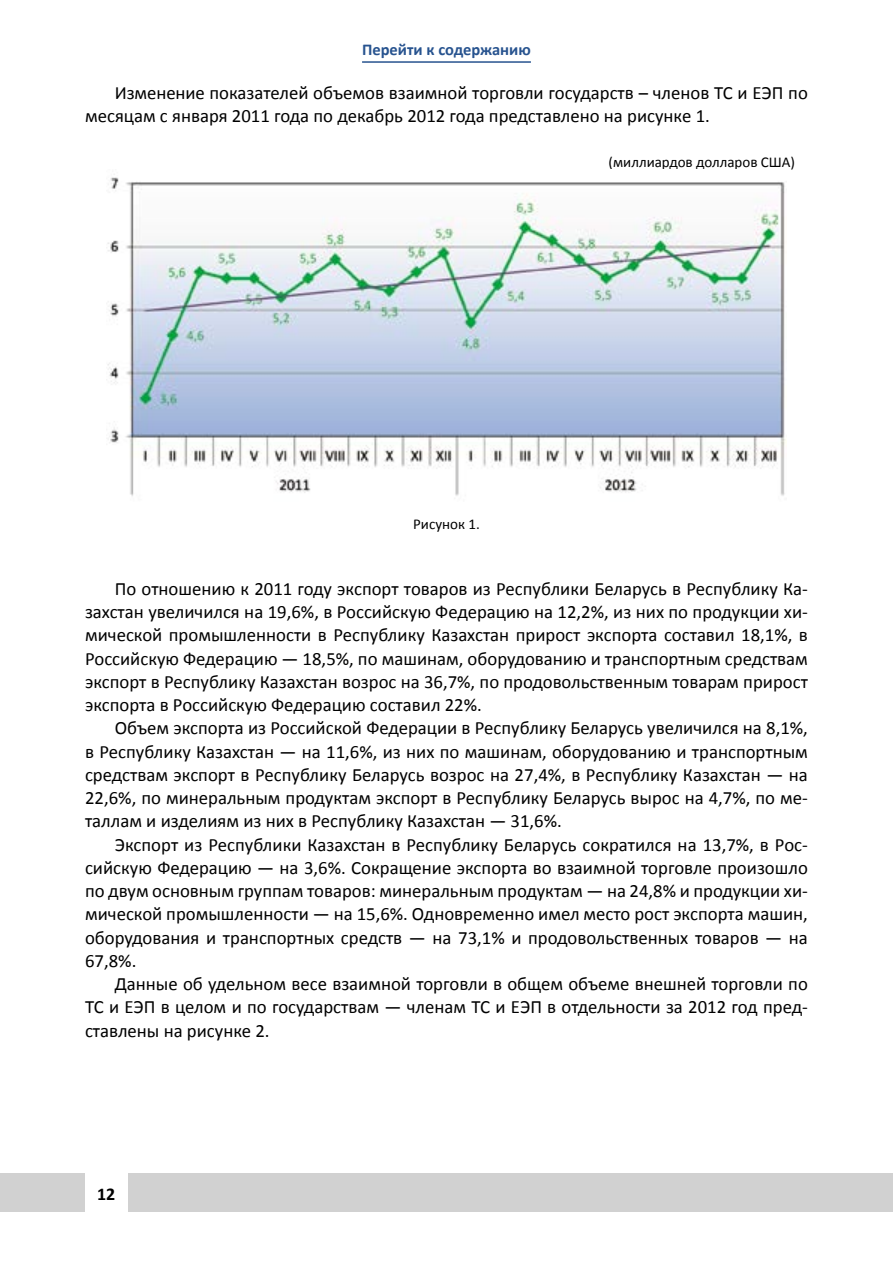
<style>
.page{position:relative;width:893px;height:1263px;background:#fff}
.page>*{position:absolute;margin:0;border:0;box-sizing:border-box;transform-origin:0 0}
.t1{font:18.75px/23.2px "Calibri";color:#000;text-align:justify}
.t2{font:700 18px "Calibri";color:#000}
.t3{font:700 16.5px "Calibri";color:#27538f}
.t4{font:15px "Calibri";color:#000}
</style>
<div class="page">
<div style="left:0;top:1174px;width:893px;height:38px;background:#d1d1d1"></div>
<div style="left:85px;top:1171px;width:43px;height:43px;background:#fff"></div>
<hr style="left:362px;top:61px;width:169px;height:2px;background:#27538f">
<img style="left:107px;top:174px;width:679px;height:322px">
<p class="t3" style="left:362px;top:39px;width:170px">Перейти к содержанию</p>
<p class="t1" style="left:85px;top:81px;width:724px;text-indent:30px">Изменение показателей объемов взаимной торговли государств – членов ТС и ЕЭП по месяцам с января 2011 года по декабрь 2012 года представлено на рисунке 1.</p>
<p class="t4" style="left:609px;top:152px;width:188px">(миллиардов долларов США)</p>
<p class="t4" style="left:413px;top:514px;width:68px">Рисунок 1.</p>
<p class="t1" style="left:85px;top:577px;width:724px;text-indent:30px">По отношению к 2011 году экспорт товаров из Республики Беларусь в Республику Ка&shy;захстан увеличился на 19,6%, в Российскую Федерацию на 12,2%, из них по продукции хи&shy;мической промышленности в Республику Казахстан прирост экспорта составил 18,1%, в Российскую Федерацию — 18,5%, по машинам, оборудованию и транспортным средствам экспорт в Республику Казахстан возрос на 36,7%, по продовольственным товарам прирост экспорта в Российскую Федерацию составил 22%.</p>
<p class="t1" style="left:85px;top:716px;width:724px;text-indent:30px">Объем экспорта из Российской Федерации в Республику Беларусь увеличился на 8,1%, в Республику Казахстан — на 11,6%, из них по машинам, оборудованию и транспортным средствам экспорт в Республику Беларусь возрос на 27,4%, в Республику Казахстан — на 22,6%, по минеральным продуктам экспорт в Республику Беларусь вырос на 4,7%, по ме&shy;таллам и изделиям из них в Республику Казахстан — 31,6%.</p>
<p class="t1" style="left:85px;top:833px;width:724px;text-indent:30px">Экспорт из Республики Казахстан в Республику Беларусь сократился на 13,7%, в Рос&shy;сийскую Федерацию — на 3,6%. Сокращение экспорта во взаимной торговле произошло по двум основным группам товаров: минеральным продуктам — на 24,8% и продукции хи&shy;мической промышленности — на 15,6%. Одновременно имел место рост экспорта машин, оборудования и транспортных средств — на 73,1% и продовольственных товаров — на 67,8%.</p>
<p class="t1" style="left:85px;top:972px;width:724px;text-indent:30px">Данные об удельном весе взаимной торговли в общем объеме внешней торговли по ТС и ЕЭП в целом и по государствам — членам ТС и ЕЭП в отдельности за 2012 год пред&shy;ставлены на рисунке 2.</p>
<p class="t2" style="left:97px;top:1182px;width:20px">12</p>
</div>
